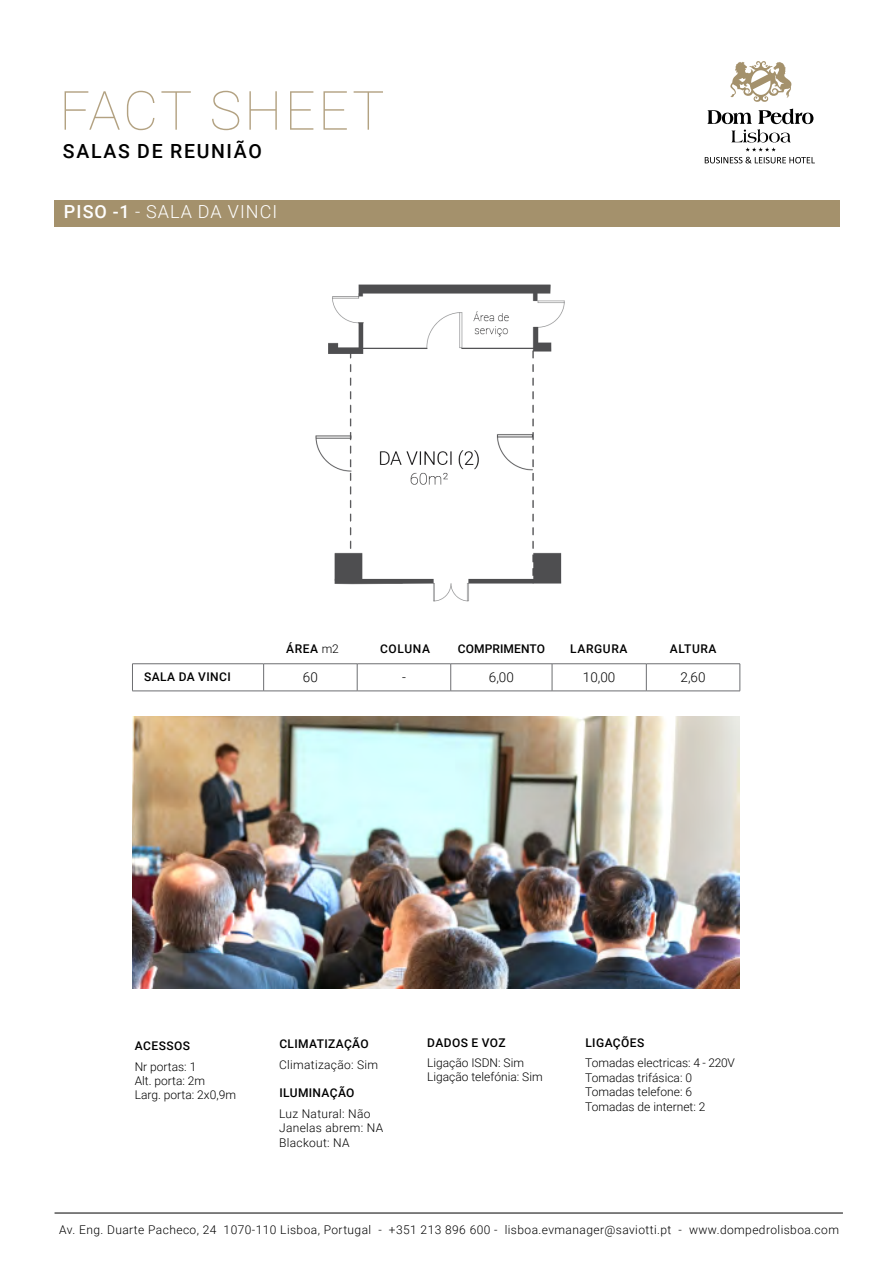
<style>
.page{position:relative;width:893px;height:1263px;background:#fff}
.page>*{position:absolute;margin:0;border:0;box-sizing:border-box;transform-origin:0 0}
.t1{font:100 54px "Roboto";letter-spacing:.05em;color:#b3a282}
.t2{font:500 19.5px "Roboto";letter-spacing:.085em;color:#000}
.t3{font:300 18px "Roboto";letter-spacing:.06em;color:#fff}
.t4{font:300 13.5px "Roboto";color:#000}
.t5{font:300 12px/14.4px "Roboto";letter-spacing:.025em;color:#000}
.t6{font:300 12px/14.4px "Roboto";color:#000}
.t7{font:500 12px "Roboto";letter-spacing:.035em;color:#000}
.t8{font:500 12px "Roboto";letter-spacing:.01em;color:#000}
.s1{font-weight:500}
.s2{font-weight:300}
</style>
<div class="page">
<div style="left:55px;top:201px;width:785px;height:26px;background:#a4916c"></div>
<img style="left:315px;top:284px;width:250px;height:318px">
<svg style="left:705px;top:109px;width:110px;height:54px"></svg>
<svg style="left:730px;top:61px;width:61px;height:41px"></svg>
<img style="left:132px;top:716px;width:608px;height:272px">
<hr style="left:132px;top:663px;width:132px;height:1px;background:#6d6e71">
<svg style="left:132px;top:664px;width:1px;height:27px"></svg>
<hr style="left:264px;top:663px;width:93px;height:1px;background:#6d6e71">
<svg style="left:263px;top:664px;width:1px;height:27px"></svg>
<hr style="left:357px;top:663px;width:94px;height:1px;background:#6d6e71">
<svg style="left:357px;top:664px;width:1px;height:27px"></svg>
<hr style="left:451px;top:663px;width:101px;height:1px;background:#6d6e71">
<svg style="left:450px;top:664px;width:1px;height:27px"></svg>
<hr style="left:552px;top:663px;width:94px;height:1px;background:#6d6e71">
<svg style="left:552px;top:664px;width:1px;height:27px"></svg>
<hr style="left:646px;top:663px;width:94px;height:1px;background:#6d6e71">
<svg style="left:646px;top:664px;width:1px;height:27px"></svg>
<svg style="left:740px;top:664px;width:1px;height:27px"></svg>
<hr style="left:132px;top:691px;width:132px;height:1px;background:#6d6e71">
<hr style="left:264px;top:691px;width:93px;height:1px;background:#6d6e71">
<hr style="left:357px;top:691px;width:94px;height:1px;background:#6d6e71">
<hr style="left:451px;top:691px;width:101px;height:1px;background:#6d6e71">
<hr style="left:552px;top:691px;width:94px;height:1px;background:#6d6e71">
<hr style="left:646px;top:691px;width:94px;height:1px;background:#6d6e71">
<hr style="left:55px;top:1213px;width:788px;height:1px;background:#000">
<h1 class="t1" style="left:59px;top:73px;width:327px">FACT SHEET</h1>
<h2 class="t2" style="left:63px;top:137px;width:200px">SALAS DE REUNIÃO</h2>
<h3 class="t3" style="left:64px;top:199px;width:215px"><span class="s1">PISO -1</span> - SALA DA VINCI</h3>
<p class="t7" style="left:286px;top:641px;width:54px">ÁREA <span class="s2">m2</span></p>
<p class="t7" style="left:380px;top:641px;width:51px">COLUNA</p>
<p class="t8" style="left:458px;top:641px;width:89px">COMPRIMENTO</p>
<p class="t7" style="left:570px;top:641px;width:59px">LARGURA</p>
<p class="t7" style="left:670px;top:641px;width:48px">ALTURA</p>
<p class="t7" style="left:144px;top:669px;width:88px">SALA DA VINCI</p>
<p class="t4" style="left:303px;top:668px;width:16px">60</p>
<p class="t4" style="left:402px;top:668px;width:5px">-</p>
<p class="t4" style="left:489px;top:668px;width:27px">6,00</p>
<p class="t4" style="left:583px;top:668px;width:34px">10,00</p>
<p class="t4" style="left:681px;top:668px;width:27px">2,60</p>
<p class="t7" style="left:135px;top:1037px;width:57px">ACESSOS</p>
<p class="t6" style="left:135px;top:1058px;width:103px">Nr portas: 1<br>Alt. porta: 2m<br>Larg. porta: 2x0,9m</p>
<p class="t7" style="left:279px;top:1035px;width:91px">CLIMATIZAÇÃO</p>
<p class="t5" style="left:279px;top:1056px;width:101px">Climatização: Sim</p>
<p class="t7" style="left:279px;top:1085px;width:77px">ILUMINAÇÃO</p>
<p class="t5" style="left:279px;top:1106px;width:106px">Luz Natural: Não<br>Janelas abrem: NA<br>Blackout: NA</p>
<p class="t7" style="left:427px;top:1034px;width:80px">DADOS E VOZ</p>
<p class="t6" style="left:427px;top:1055px;width:117px">Ligação ISDN: Sim<br>Ligação telefónia: Sim</p>
<p class="t7" style="left:585px;top:1034px;width:61px">LIGAÇÕES</p>
<p class="t6" style="left:585px;top:1055px;width:151px">Tomadas electricas: 4 - 220V<br>Tomadas trifásica: 0<br>Tomadas telefone: 6<br>Tomadas de internet: 2</p>
<p class="t5" style="left:59px;top:1222px;width:781px">Av. Eng. Duarte Pacheco, 24 1070-110 Lisboa, Portugal - +351 213 896 600 - lisboa.evmanager@saviotti.pt - www.dompedrolisboa.com</p>
</div>
